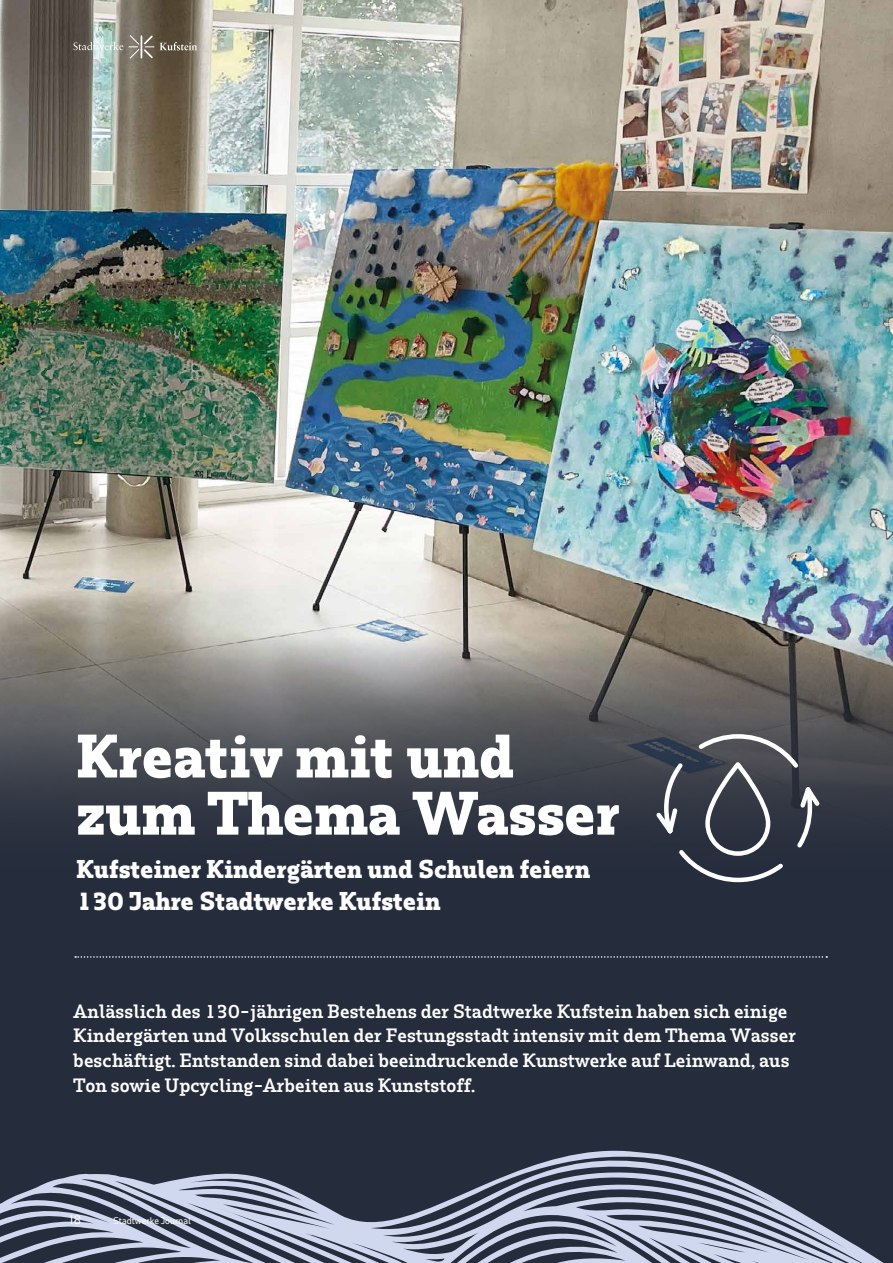
<style>
.page{position:relative;width:893px;height:1263px;background:#252c3b}
.page>*{position:absolute;margin:0;border:0;box-sizing:border-box;transform-origin:0 0}
.t1{font:700 57.15px/57.2px "Rum Serif";color:#fff}
.t2{font:700 24px/32px "Rum Serif";color:#fff}
.t3{font:600 18px/24.6px "Rum Serif";color:#fff}
.t4{font:500 12px "Rum Sans";color:#fff}
.t5{font:500 9px "Rum Sans";color:#fff}
</style>
<div class="page">
<svg style="left:0;top:1150px;width:883px;height:113px"></svg>
<img style="left:0;top:0;width:893px;height:820px">
<svg style="left:160px;top:42px;width:37px;height:8px"></svg>
<svg style="left:73px;top:34px;width:81px;height:26px"></svg>
<svg style="left:75px;top:956px;width:752px;height:2px"></svg>
<svg style="left:652px;top:732px;width:171px;height:151px"></svg>
<h1 class="t1" style="left:76px;top:727px;width:545px">Kreativ mit und zum Thema Wasser</h1>
<h2 class="t2" style="left:76px;top:853px;width:515px">Kufsteiner Kindergärten und Schulen feiern<br>130 Jahre Stadtwerke Kufstein</h2>
<p class="t3" style="left:73px;top:998px;width:724px">Anlässlich des 130-jährigen Bestehens der Stadtwerke Kufstein haben sich einige Kindergärten und Volksschulen der Festungsstadt intensiv mit dem Thema Wasser beschäftigt. Entstanden sind dabei beeindruckende Kunstwerke auf Leinwand, aus Ton sowie Upcycling-Arbeiten aus Kunststoff.</p>
<p class="t4" style="left:70px;top:1212px;width:13px">18</p>
<p class="t5" style="left:114px;top:1215px;width:79px">Stadtwerke Journal</p>
</div>
